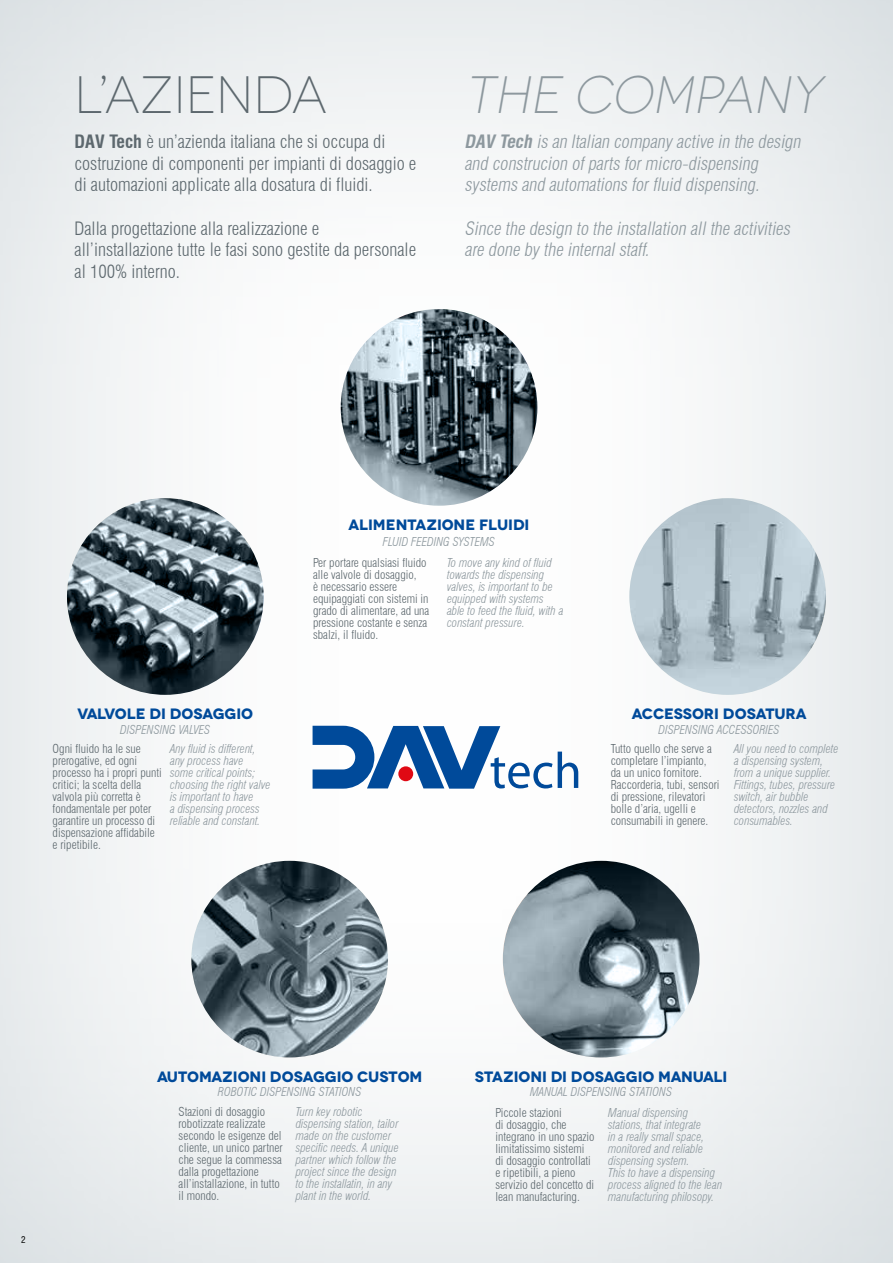
<style>
.page{position:relative;width:893px;height:1263px;background:#fff}
.page>*{position:absolute;margin:0;border:0;box-sizing:border-box;transform-origin:0 0}
.t1{font:italic 300 52.5px "Novecentowide";color:#8d989e;scale:.95 1}
.t2{font:300 52.5px "Novecentowide";color:#5d686e;scale:.95 1}
.t3{font:300 condensed 18px/21.6px "Swiss 721 BT";color:#5d686e}
.t4{font:italic 300 condensed 18px/21.6px "Swiss 721 BT";color:#8d989e}
.t5{font:700 15px "Novecentowide";letter-spacing:-.01em;color:#004a9a}
.t6{font:italic 300 condensed 12px/12px "Swiss 721 BT";color:#8d989e}
.t7{font:300 condensed 12px/12px "Swiss 721 BT";color:#5d686e}
.t8{font:condensed 9px "Swiss 721 BT";color:#000}
.s1{font-weight:700}
</style>
<div class="page">
<div style="left:0;top:0;width:893px;height:1263px;background:#9aaab3;opacity:.5"></div>
<svg style="left:341px;top:309px;width:196px;height:197px;background:#65747c"></svg>
<svg style="left:629px;top:498px;width:197px;height:197px;background:#aebec7"></svg>
<svg style="left:67px;top:498px;width:197px;height:197px;background:#596870"></svg>
<svg style="left:503px;top:861px;width:196px;height:196px;background:#73828b"></svg>
<svg style="left:191px;top:861px;width:197px;height:196px;background:#687881"></svg>
<svg style="left:313px;top:726px;width:265px;height:63px"></svg>
<h1 class="t2" style="left:75px;top:65px;width:268px">L’AZIENDA</h1>
<h1 class="t1" style="left:464px;top:65px;width:388px">THE COMPANY</h1>
<h2 class="t3" style="left:75px;top:131px;width:343px"><span class="s1">DAV Tech</span> è un’azienda italiana che si occupa di costruzione di componenti per impianti di dosaggio e di automazioni applicate alla dosatura di fluidi.</h2>
<h2 class="t3" style="left:75px;top:217px;width:343px">Dalla progettazione alla realizzazione e all’installazione tutte le fasi sono gestite da personale al 100% interno.</h2>
<h2 class="t4" style="left:464px;top:131px;width:341px"><span class="s1">DAV Tech</span> is an Italian company active in the design and construcion ofparts formicro-dispensing systems and automations forfluid dispensing.</h2>
<h2 class="t4" style="left:464px;top:217px;width:331px">Since the design to the installation allthe activities are done by the internalstaff.</h2>
<p class="t5" style="left:77px;top:705px;width:177px">VALVOLE DI DOSAGGIO</p>
<p class="t6" style="left:120px;top:724px;width:92px">DISPENSING VALVES</p>
<p class="t7" style="left:53px;top:742px;width:111px">Ogni fluido ha le sue prerogative, ed ogni processo ha i propri punti critici; la scelta della valvola più corretta è fondamentale per poter garantire un processo di dispensazione affidabile e ripetibile.</p>
<p class="t6" style="left:170px;top:742px;width:102px">Any fluid is different, any process have<br>some critical points; choosing the right valve is important to have<br>a dispensing process reliable and constant.</p>
<p class="t5" style="left:349px;top:516px;width:182px">ALIMENTAZIONE FLUIDI</p>
<p class="t6" style="left:383px;top:535px;width:114px">FLUID FEEDING SYSTEMS</p>
<p class="t7" style="left:313px;top:557px;width:118px">Per portare qualsiasi fluido alle valvole di dosaggio,<br>è necessario essere equipaggiati con sistemi in grado di alimentare, ad una pressione costante e senza sbalzi, il fluido.</p>
<p class="t6" style="left:447px;top:557px;width:118px">To move any kind of fluid towards the dispensing valves, is important to be equipped with systems able to feed the fluid, with a constant pressure.</p>
<p class="t5" style="left:632px;top:705px;width:176px">ACCESSORI DOSATURA</p>
<p class="t7" style="left:611px;top:742px;width:110px">Tutto quello che serve a completare l’impianto, da un unico fornitore.<br>Raccorderia, tubi, sensori di pressione, rilevatori bolle d’aria, ugelli e consumabili in genere.</p>
<p class="t6" style="left:734px;top:742px;width:106px">All you need to complete a dispensing system, from a unique supplier.<br>Fittings, tubes, pressure switch, air bubble detectors, nozzles and consumables.</p>
<p class="t6" style="left:658px;top:723px;width:123px">DISPENSING ACCESSORIES</p>
<p class="t8" style="left:21px;top:1234px;width:6px">2</p>
<p class="t5" style="left:157px;top:1067px;width:267px">AUTOMAZIONI DOSAGGIO CUSTOM</p>
<p class="t6" style="left:218px;top:1086px;width:145px">ROBOTIC DISPENSING STATIONS</p>
<p class="t7" style="left:179px;top:1105px;width:106px">Stazioni di dosaggio robotizzate realizzate secondo le esigenze del cliente, un unico partner che segue la commessa dalla progettazione all’installazione, in tutto il mondo.</p>
<p class="t6" style="left:296px;top:1105px;width:105px">Turn key robotic dispensing station, tailor made on the customer specific needs. A unique partner which follow the project since the design to the installatin, in any plant in the world.</p>
<p class="t5" style="left:475px;top:1067px;width:254px">STAZIONI DI DOSAGGIO MANUALI</p>
<p class="t6" style="left:530px;top:1086px;width:143px">MANUAL DISPENSING STATIONS</p>
<p class="t7" style="left:495px;top:1106px;width:101px">Piccole stazioni<br>di dosaggio, che integrano in uno spazio limitatissimo sistemi di dosaggio controllati e ripetibili, a pieno servizio del concetto di lean manufacturing.</p>
<p class="t6" style="left:608px;top:1106px;width:115px">Manual dispensing stations, that integrate<br>in a really small space, monitored and reliable dispensing system.<br>This to have a dispensing process aligned to the lean manufacturing philosopy.</p>
</div>
